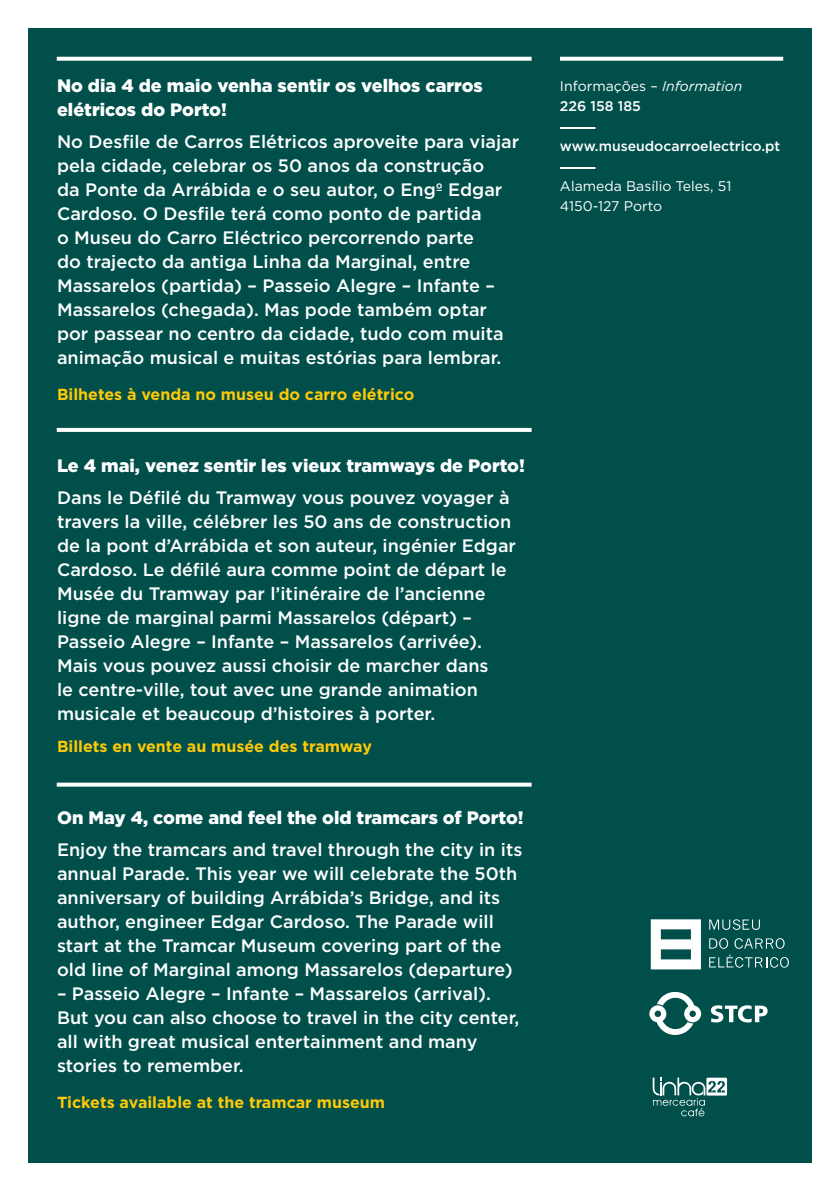
<style>
.page{position:relative;width:840px;height:1191px;background:#fff}
.page>*{position:absolute;margin:0;border:0;box-sizing:border-box;transform-origin:0 0}
.t1{font:500 18px/24px "Gotham";color:#fff}
.t2{font:900 18px/24px "Gotham";color:#fff}
.t3{font:700 16px "Gotham";color:#ffc907}
.t4{font:14px/20px "Gotham";color:#fff}
.t5{font:500 14px "Gotham";color:#fff}
.s1{font-style:italic}
.s2{font-weight:500}
</style>
<div class="page">
<div style="left:28px;top:28px;width:783px;height:1134px;background:#004f4b"></div>
<svg style="left:57px;top:57px;width:474px;height:4px;background:#edf2f2"></svg>
<svg style="left:57px;top:428px;width:474px;height:4px;background:#f9fbfb"></svg>
<svg style="left:57px;top:782px;width:474px;height:4px;background:#d5e2e1"></svg>
<svg style="left:560px;top:57px;width:222px;height:4px"></svg>
<hr style="left:559px;top:127px;width:36px;height:2px;background:#fff">
<hr style="left:559px;top:167px;width:36px;height:2px;background:#fff">
<svg style="left:710px;top:1005px;width:57px;height:17px"></svg>
<svg style="left:649px;top:991px;width:51px;height:44px"></svg>
<svg style="left:709px;top:954px;width:79px;height:13px"></svg>
<svg style="left:709px;top:938px;width:18px;height:10px"></svg>
<svg style="left:734px;top:938px;width:50px;height:10px"></svg>
<svg style="left:709px;top:919px;width:50px;height:11px"></svg>
<svg style="left:650px;top:919px;width:50px;height:50px"></svg>
<svg style="left:652px;top:1077px;width:74px;height:40px"></svg>
<p class="t2" style="left:57px;top:73px;width:427px">No dia 4 de maio venha sentir os velhos carros elétricos do Porto!</p>
<p class="t1" style="left:57px;top:129px;width:463px">No Desfile de Carros Elétricos aproveite para viajar pela cidade, celebrar os 50 anos da construção<br>da Ponte da Arrábida e o seu autor, o Engº Edgar Cardoso. O Desfile terá como ponto de partida<br>o Museu do Carro Eléctrico percorrendo parte<br>do trajecto da antiga Linha da Marginal, entre Massarelos (partida) – Passeio Alegre – Infante – Massarelos (chegada). Mas pode também optar por passear no centro da cidade, tudo com muita animação musical e muitas estórias para lembrar.</p>
<p class="t3" style="left:57px;top:385px;width:358px">Bilhetes à venda no museu do carro elétrico</p>
<p class="t2" style="left:57px;top:453px;width:469px">Le 4 mai, venez sentir les vieux tramways de Porto!</p>
<p class="t1" style="left:57px;top:485px;width:460px">Dans le Défilé du Tramway vous pouvez voyager à travers la ville, célébrer les 50 ans de construction de la pont d’Arrábida et son auteur, ingénier Edgar Cardoso. Le défilé aura comme point de départ le Musée du Tramway par l’itinéraire de l’ancienne ligne de marginal parmi Massarelos (départ) – Passeio Alegre – Infante – Massarelos (arrivée).<br>Mais vous pouvez aussi choisir de marcher dans<br>le centre-ville, tout avec une grande animation musicale et beaucoup d’histoires à porter.</p>
<p class="t3" style="left:57px;top:737px;width:316px">Billets en vente au musée des tramway</p>
<p class="t2" style="left:57px;top:805px;width:468px">On May 4, come and feel the old tramcars of Porto!</p>
<p class="t1" style="left:57px;top:837px;width:466px">Enjoy the tramcars and travel through the city in its annual Parade. This year we will celebrate the 50th anniversary of building Arrábida’s Bridge, and its author, engineer Edgar Cardoso. The Parade will start at the Tramcar Museum covering part of the old line of Marginal among Massarelos (departure)</p>
<p class="t1" style="left:57px;top:981px;width:463px">– Passeio Alegre – Infante – Massarelos (arrival).<br>But you can also choose to travel in the city center, all with great musical entertainment and many stories to remember.</p>
<p class="t3" style="left:57px;top:1093px;width:329px">Tickets available at the tramcar museum</p>
<p class="t4" style="left:559px;top:76px;width:184px">Informações – <span class="s1">Information<br></span><span class="s2">226 158 185</span></p>
<p class="t5" style="left:559px;top:138px;width:222px">www.museudocarroelectrico.pt</p>
<p class="t4" style="left:559px;top:176px;width:173px">Alameda Basílio Teles, 51<br>4150-127 Porto</p>
</div>
